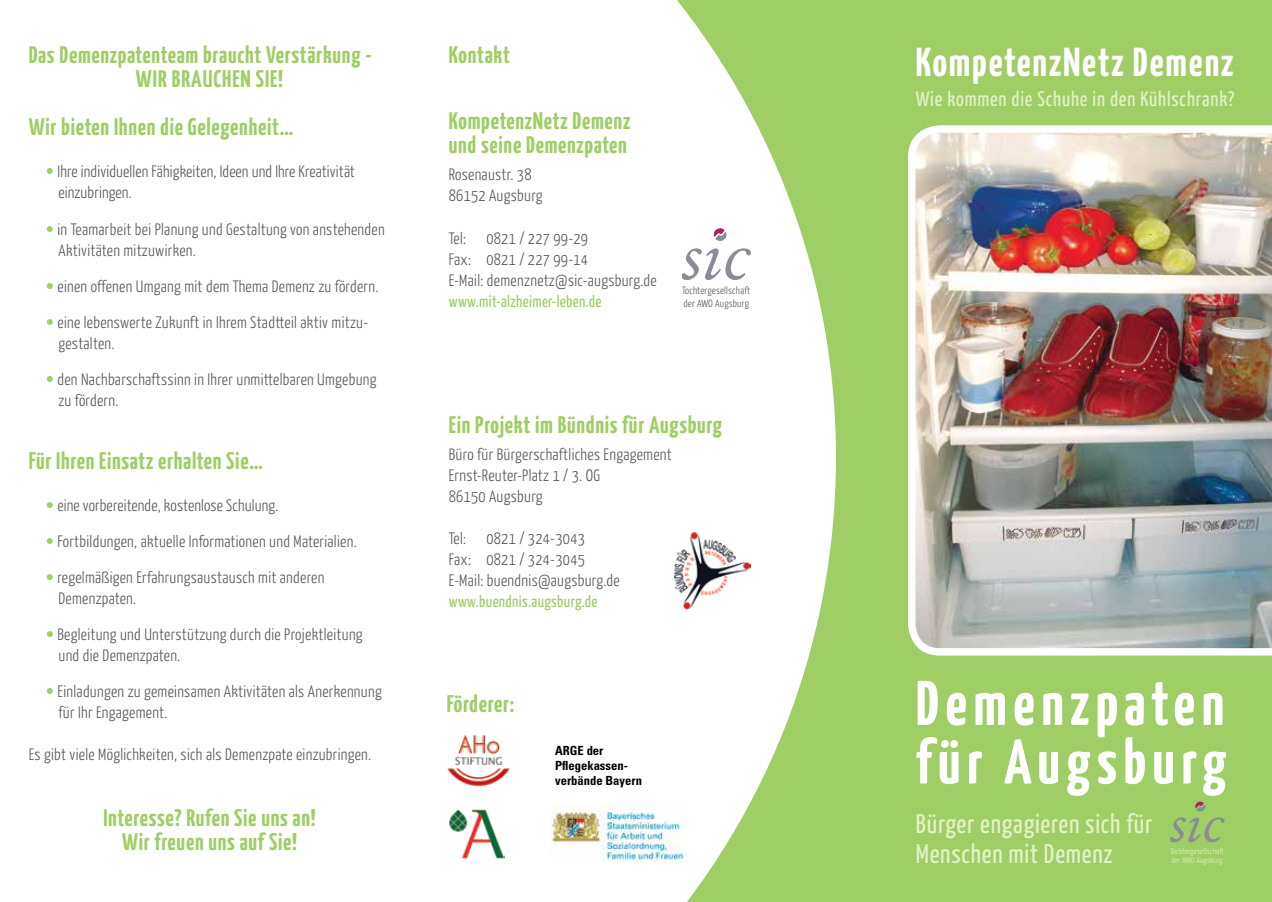
<style>
.page{position:relative;width:1272px;height:902px;background:#fff}
.page>*{position:absolute;margin:0;border:0;box-sizing:border-box;transform-origin:0 0}
.t1{font:700 63px/58.5px "Yanone Kaffeesatz";letter-spacing:.1em;color:#fff}
.t2{font:700 40.5px "Yanone Kaffeesatz";letter-spacing:.045em;color:#fff}
.t3{font:27px/30px "Yanone Kaffeesatz";letter-spacing:.03em;color:#e6f0c9}
.t4{font:700 24px/24px "Yanone Kaffeesatz";letter-spacing:.03em;color:#9ece65}
.t5{font:21px "Yanone Kaffeesatz";letter-spacing:.04em;color:#e6f0c9}
.t6{font:300 16.5px/21px "Yanone Kaffeesatz";letter-spacing:.02em;color:#525659}
.t7{font:16.5px "Yanone Kaffeesatz";letter-spacing:.02em;color:#9ece65}
.t8{font:700 condensed 12.6px/15.1px "Univers LT Pro";color:#000}
.t9{font:300 10.5px/12.6px "Yanone Kaffeesatz";letter-spacing:.02em;color:#525659}
.t10{font:300 8.25px/9.9px "Yanone Kaffeesatz";letter-spacing:.02em;color:#e6f0c9}
.s1{font-family:"Univers LT Pro 45";color:#9ece65}
</style>
<div class="page">
<div style="left:836px;top:0;width:435px;height:901px;background:#9ece65"></div>
<svg style="left:447px;top:0;width:389px;height:901px"></svg>
<img style="left:673px;top:531px;width:77px;height:78px">
<img style="left:449px;top:808px;width:56px;height:50px">
<img style="left:448px;top:735px;width:61px;height:52px">
<img style="left:551px;top:804px;width:135px;height:58px">
<img style="left:908px;top:125px;width:363px;height:530px">
<svg style="left:682px;top:248px;width:68px;height:32px"></svg>
<svg style="left:713px;top:228px;width:13px;height:13px"></svg>
<svg style="left:1170px;top:817px;width:53px;height:25px"></svg>
<svg style="left:1195px;top:801px;width:10px;height:10px"></svg>
<h3 class="t4" style="left:136px;top:43px;width:237px;text-indent:-107px">Das Demenzpatenteam braucht Verstärkung - wir brauchen Sie!</h3>
<h3 class="t4" style="left:29px;top:115px;width:266px">Wir bieten Ihnen die Gelegenheit…</h3>
<p class="t6" style="left:58px;top:161px;width:298px;text-indent:-13px"><span class="s1">•</span> Ihre individuellen Fähigkeiten, Ideen und Ihre Kreativität einzubringen.</p>
<p class="t6" style="left:58px;top:218px;width:327px;text-indent:-13px"><span class="s1">•</span> in Teamarbeit bei Planung und Gestaltung von anstehenden<br>Aktivitäten mitzuwirken.</p>
<p class="t6" style="left:46px;top:275px;width:334px"><span class="s1">•</span> einen offenen Umgang mit dem Thema Demenz zu fördern.</p>
<p class="t6" style="left:58px;top:311px;width:311px;text-indent:-13px"><span class="s1">•</span> eine lebenswerte Zukunft in Ihrem Stadtteil aktiv mitzu&shy;gestalten.</p>
<p class="t6" style="left:58px;top:368px;width:319px;text-indent:-13px"><span class="s1">•</span> den Nachbarschaftssinn in Ihrer unmittelbaren Umgebung zu fördern.</p>
<h3 class="t4" style="left:29px;top:448px;width:236px">Für Ihren Einsatz erhalten Sie…</h3>
<p class="t6" style="left:46px;top:494px;width:234px"><span class="s1">•</span> eine vorbereitende, kostenlose Schulung.</p>
<p class="t6" style="left:46px;top:530px;width:312px"><span class="s1">•</span> Fortbildungen, aktuelle Informationen und Materialien.</p>
<p class="t6" style="left:58px;top:566px;width:267px;text-indent:-13px"><span class="s1">•</span> regelmäßigen Erfahrungsaustausch mit anderen<br>Demenzpaten.</p>
<p class="t6" style="left:58px;top:623px;width:305px;text-indent:-13px"><span class="s1">•</span> Begleitung und Unterstützung durch die Projektleitung und die Demenzpaten.</p>
<p class="t6" style="left:58px;top:680px;width:325px;text-indent:-13px"><span class="s1">•</span> Einladungen zu gemeinsamen Aktivitäten als Anerkennung für Ihr Engagement.</p>
<p class="t6" style="left:29px;top:743px;width:344px">Es gibt viele Möglichkeiten, sich als Demenzpate einzubringen.</p>
<h3 class="t4" style="left:103px;top:805px;width:214px;text-align:center">Interesse? Rufen Sie uns an!<br>Wir freuen uns auf Sie!</h3>
<h3 class="t4" style="left:449px;top:43px;width:63px">Kontakt</h3>
<h3 class="t4" style="left:449px;top:109px;width:183px">KompetenzNetz Demenz und seine Demenzpaten</h3>
<p class="t6" style="left:449px;top:164px;width:95px">Rosenaustr. 38<br>86152 Augsburg</p>
<p class="t6" style="left:449px;top:227px;width:209px">Tel: 0821 / 227 99-29<br>Fax: 0821 / 227 99-14<br>E-Mail: demenznetz@sic-augsburg.de</p>
<p class="t7" style="left:449px;top:291px;width:154px">www.mit-alzheimer-leben.de</p>
<p class="t9" style="left:682px;top:284px;width:70px">Tochtergesellschaft der AWO Augsburg</p>
<h3 class="t4" style="left:449px;top:412px;width:275px">Ein Projekt im Bündnis für Augsburg</h3>
<p class="t6" style="left:449px;top:443px;width:224px">Büro für Bürgerschaftliches Engagement<br>Ernst-Reuter-Platz 1 / 3. OG<br>86150 Augsburg</p>
<p class="t6" style="left:449px;top:527px;width:172px">Tel: 0821 / 324-3043<br>Fax: 0821 / 324-3045<br>E-Mail: buendnis@augsburg.de</p>
<p class="t7" style="left:449px;top:591px;width:150px">www.buendnis.augsburg.de</p>
<h3 class="t4" style="left:446px;top:691px;width:69px">Förderer:</h3>
<p class="t8" style="left:555px;top:742px;width:88px">ARGE der<br>Pflegekassen&shy;verbände Bayern</p>
<h2 class="t2" style="left:915px;top:37px;width:319px">KompetenzNetz Demenz</h2>
<p class="t5" style="left:915px;top:85px;width:320px">Wie kommen die Schuhe in den Kühlschrank?</p>
<h1 class="t1" style="left:915px;top:672px;width:312px">Demenzpaten für Augsburg</h1>
<h3 class="t3" style="left:915px;top:807px;width:238px">Bürger engagieren sich für<br>Menschen mit Demenz</h3>
<p class="t10" style="left:1170px;top:845px;width:55px">Tochtergesellschaft der AWO Augsburg</p>
</div>
